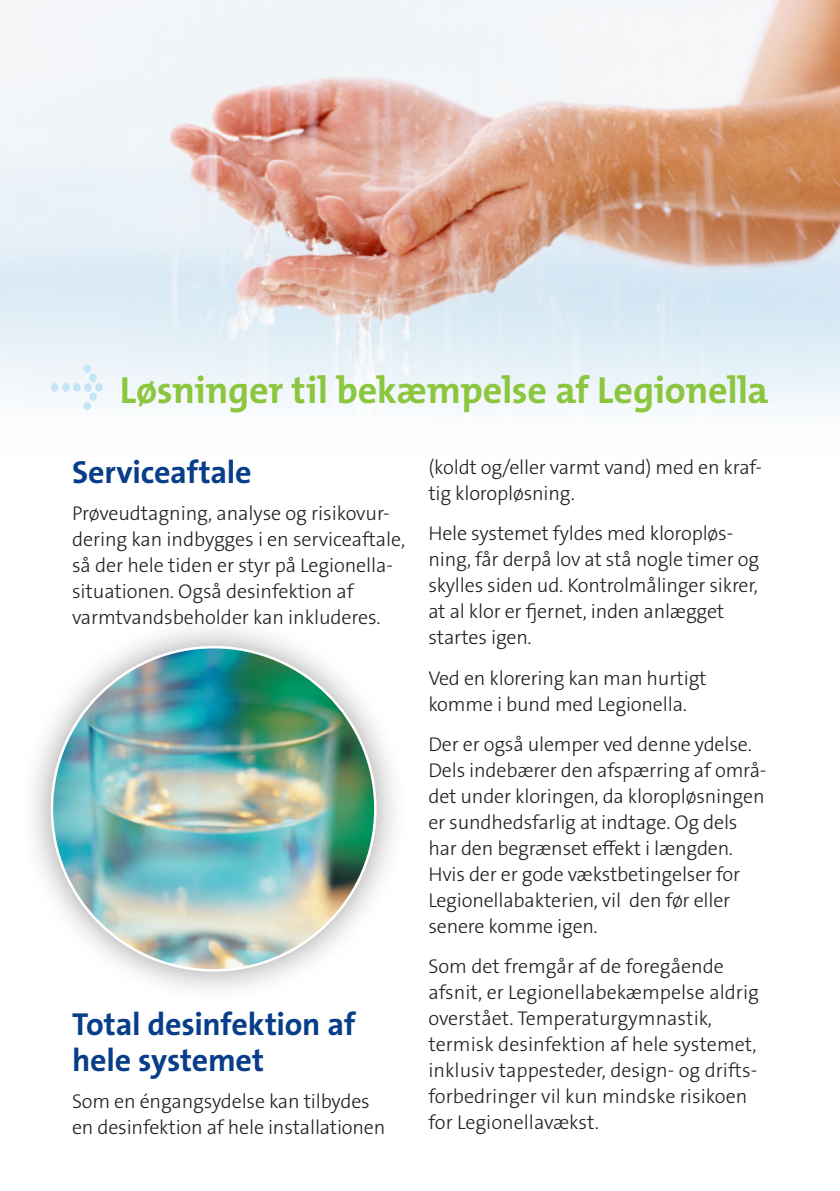
<style>
.page{position:relative;width:840px;height:1191px;background:#fff}
.page>*{position:absolute;margin:0;border:0;box-sizing:border-box;transform-origin:0 0}
.t1{font:38px "The Mix Veolia W7 Bld";letter-spacing:-.01em;color:#8bc63e}
.t2{font:32px/36px "The Sans Veolia W7 Bld";letter-spacing:-.005em;color:#083e89}
.t3{font:20px/26px "The Sans Veolia W3 Lig";letter-spacing:-.01em;color:#231f20}
</style>
<div class="page">
<img style="left:0;top:0;width:839px;height:411px">
<svg style="left:51px;top:364px;width:52px;height:46px"></svg>
<div style="left:19px;top:614px;width:388px;height:389px;background:#808083;opacity:.75"></div>
<img style="left:52px;top:647px;width:323px;height:323px;border-radius:162px">
<h1 class="t1" style="left:120px;top:365px;width:650px">Løsninger til bekæmpelse af Legionella</h1>
<h2 class="t2" style="left:72px;top:454px;width:181px">Serviceaftale</h2>
<p class="t3" style="left:72px;top:501px;width:334px">Prøveudtagning, analyse og risikovur&shy;dering kan indbygges i en serviceaftale, så der hele tiden er styr på Legionella&shy;situationen. Også desinfektion af varmtvandsbeholder kan inkluderes.</p>
<h2 class="t2" style="left:72px;top:1006px;width:285px">Total desinfektion af hele systemet</h2>
<p class="t3" style="left:72px;top:1088px;width:315px">Som en éngangsydelse kan tilbydes en desinfektion af hele installationen</p>
<p class="t3" style="left:428px;top:454px;width:335px">(koldt og/eller varmt vand) med en kraf&shy;tig kloropløsning.</p>
<p class="t3" style="left:428px;top:521px;width:332px">Hele systemet fyldes med kloropløs&shy;ning, får derpå lov at stå nogle timer og skylles siden ud. Kontrolmålinger sikrer, at al klor er fjernet, inden anlægget startes igen.</p>
<p class="t3" style="left:428px;top:665px;width:279px">Ved en klorering kan man hurtigt komme i bund med Legionella.</p>
<p class="t3" style="left:428px;top:731px;width:339px">Der er også ulemper ved denne ydelse.<br>Dels indebærer den afspærring af områ&shy;det under kloringen, da kloropløsningen er sundhedsfarlig at indtage. Og dels har den begrænset effekt i længden.<br>Hvis der er gode vækstbetingelser for Legionellabakterien, vil den før eller senere komme igen.</p>
<p class="t3" style="left:428px;top:953px;width:332px">Som det fremgår af de foregående afsnit, er Legionellabekæmpelse aldrig overstået. Temperaturgymnastik, termisk desinfektion af hele systemet, inklusiv tappesteder, design- og drifts&shy;forbedringer vil kun mindske risikoen for Legionellavækst.</p>
</div>
